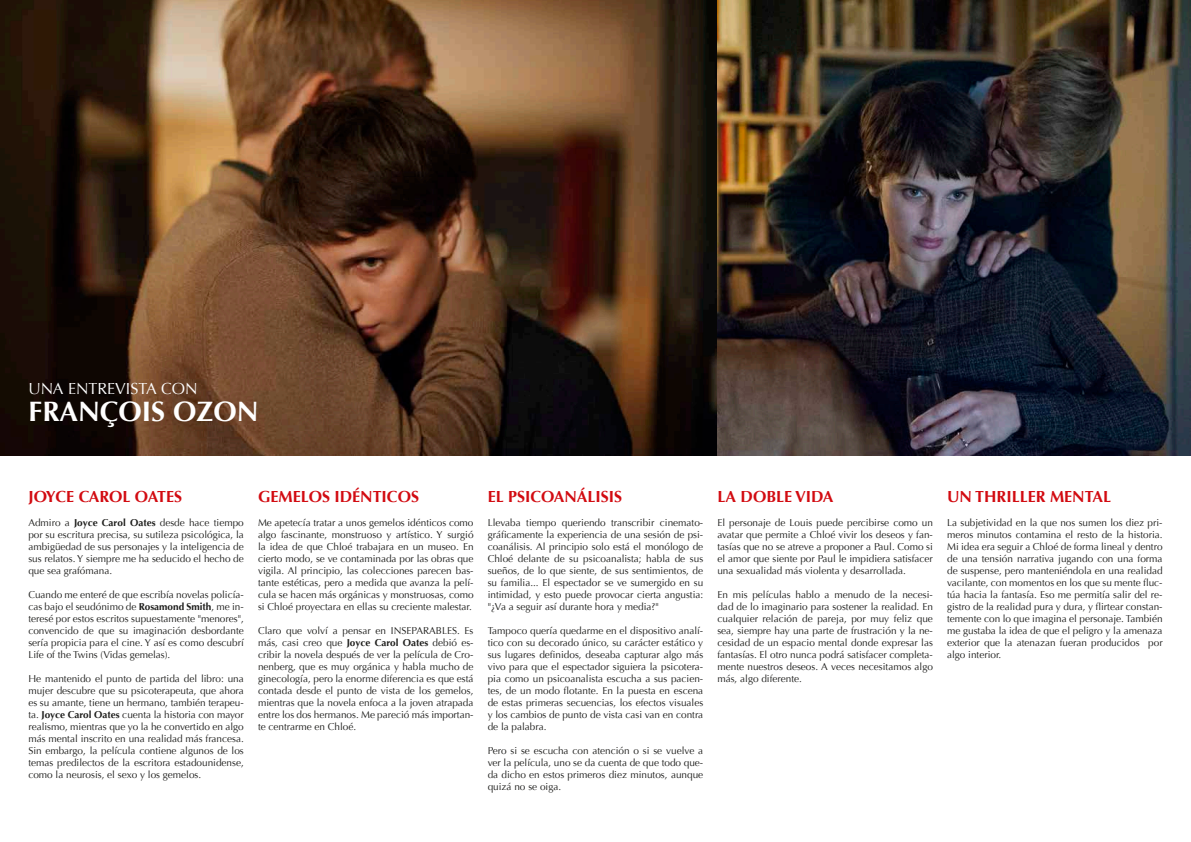
<style>
.page{position:relative;width:1191px;height:842px;background:#fff}
.page>*{position:absolute;margin:0;border:0;box-sizing:border-box;transform-origin:0 0}
.t1{font:700 28px "Optima";color:#fff}
.t2{font:700 16px "Optima";color:#d20b11}
.t3{font:16px "Optima";color:#fff}
.t4{font:10px/12px "Optima";color:#1d1d1b;text-align:justify}
.s1{font-weight:700}
</style>
<div class="page">
<img style="left:0;top:0;width:1191px;height:455px">
<h2 class="t3" style="left:28px;top:379px;width:171px">UNA ENTREVISTA CON</h2>
<h1 class="t1" style="left:28px;top:395px;width:232px">FRANÇOIS OZON</h1>
<h2 class="t2" style="left:28px;top:488px;width:73px">JOYC E CARO</h2>
<h2 class="t2" style="left:122px;top:488px;width:59px">L OATES</h2>
<p class="t4" style="left:28px;top:517px;width:217px">Admiro a <span class="s1">JOYCE CAROL OATES</span> desde hace tiempo por su escritura precisa, su sutileza psicológica, la ambigüedad de sus personajes y la inteligencia de sus relatos. Y siempre me ha seducido el hecho de que sea grafómana.</p>
<p class="t4" style="left:28px;top:589px;width:217px">Cuando me enteré de que escribía novelas policía&shy;cas bajo el seudónimo de <span class="s1">ROSAMOND SMITH</span>, me in&shy;teresé por estos escritos supuestamente "menores", convencido de que su imaginación desbordante sería propicia para el cine. Y así es como descubrí Life of the Twins (Vidas gemelas).</p>
<p class="t4" style="left:28px;top:673px;width:217px">He mantenido el punto de partida del libro: una mujer descubre que su psicoterapeuta, que ahora es su amante, tiene un hermano, también terapeu&shy;ta. <span class="s1">JOYCE CAROL OATES</span> cuenta la historia con mayor realismo, mientras que yo la he convertido en algo más mental inscrito en una realidad más francesa.<br>Sin embargo, la película contiene algunos de los temas predilectos de la escritora estadounidense, como la neurosis, el sexo y los gemelos.</p>
<h2 class="t2" style="left:258px;top:488px;width:134px">GEMELOS I DÉNTICOS</h2>
<p class="t4" style="left:258px;top:517px;width:217px">Me apetecía tratar a unos gemelos idénticos como algo fascinante, monstruoso y artístico. Y surgió la idea de que Chloé trabajara en un museo. En cierto modo, se ve contaminada por las obras que vigila. Al principio, las colecciones parecen bas&shy;tante estéticas, pero a medida que avanza la pelí&shy;cula se hacen más orgánicas y monstruosas, como si Chloé proyectara en ellas su creciente malestar.</p>
<p class="t4" style="left:258px;top:625px;width:143px">Claro que volví a pensar en Inseparables</p>
<p class="t4" style="left:258px;top:625px;width:217px;text-indent:199px">. Es más, casi creo que <span class="s1">JOYCE CAROL OATES</span> debió es&shy;cribir la novela después de ver la película de Cro&shy;nenberg, que es muy orgánica y habla mucho de ginecología, pero la enorme diferencia es que está contada desde el punto de vista de los gemelos, mientras que la novela enfoca a la joven atrapada entre los dos hermanos. Me pareció más importan&shy;te centrarme en Chloé.</p>
<h2 class="t2" style="left:488px;top:488px;width:41px">EL PSICOAN</h2>
<h2 class="t2" style="left:577px;top:488px;width:26px">ÁLISIS</h2>
<p class="t4" style="left:488px;top:517px;width:217px">Llevaba tiempo queriendo transcribir cinemato&shy;gráficamente la experiencia de una sesión de psi&shy;coanálisis. Al principio solo está el monólogo de Chloé delante de su psicoanalista; habla de sus sueños, de lo que siente, de sus sentimientos, de su familia... El espectador se ve sumergido en su intimidad, y esto puede provocar cierta angustia: "¿Va a seguir así durante hora y media?"</p>
<p class="t4" style="left:488px;top:625px;width:217px">Tampoco quería quedarme en el dispositivo analí&shy;tico con su decorado único, su carácter estático y sus lugares definidos, deseaba capturar algo más vivo para que el espectador siguiera la psicotera&shy;pia como un psicoanalista escucha a sus pacien&shy;tes, de un modo flotante. En la puesta en escena de estas primeras secuencias, los efectos visuales y los cambios de punto de vista casi van en contra de la palabra.</p>
<p class="t4" style="left:488px;top:745px;width:217px">Pero si se escucha con atención o si se vuelve a ver la película, uno se da cuenta de que todo que&shy;da dicho en estos primeros diez minutos, aunque quizá no se oiga.</p>
<h2 class="t2" style="left:717px;top:488px;width:115px">LA DOBLE VI DA</h2>
<p class="t4" style="left:717px;top:517px;width:217px">El personaje de Louis puede percibirse como un avatar que permite a Chloé vivir los deseos y fan&shy;tasías que no se atreve a proponer a Paul. Como si el amor que siente por Paul le impidiera satisfacer una sexualidad más violenta y desarrollada.</p>
<p class="t4" style="left:717px;top:589px;width:217px">En mis películas hablo a menudo de la necesi&shy;dad de lo imaginario para sostener la realidad. En cualquier relación de pareja, por muy feliz que sea, siempre hay una parte de frustración y la ne&shy;cesidad de un espacio mental donde expresar las fantasías. El otro nunca podrá satisfacer completa&shy;mente nuestros deseos. A veces necesitamos algo más, algo diferente.</p>
<h2 class="t2" style="left:947px;top:488px;width:165px">UN THRI LLER MENTAL</h2>
<p class="t4" style="left:947px;top:517px;width:217px">La subjetividad en la que nos sumen los diez pri&shy;meros minutos contamina el resto de la historia.<br>Mi idea era seguir a Chloé de forma lineal y dentro de una tensión narrativa jugando con una forma de suspense, pero manteniéndola en una realidad vacilante, con momentos en los que su mente fluc&shy;túa hacia la fantasía. Eso me permitía salir del re&shy;gistro de la realidad pura y dura, y flirtear constan&shy;temente con lo que imagina el personaje. También me gustaba la idea de que el peligro y la amenaza exterior que la atenazan fueran producidos por algo interior.</p>
</div>
